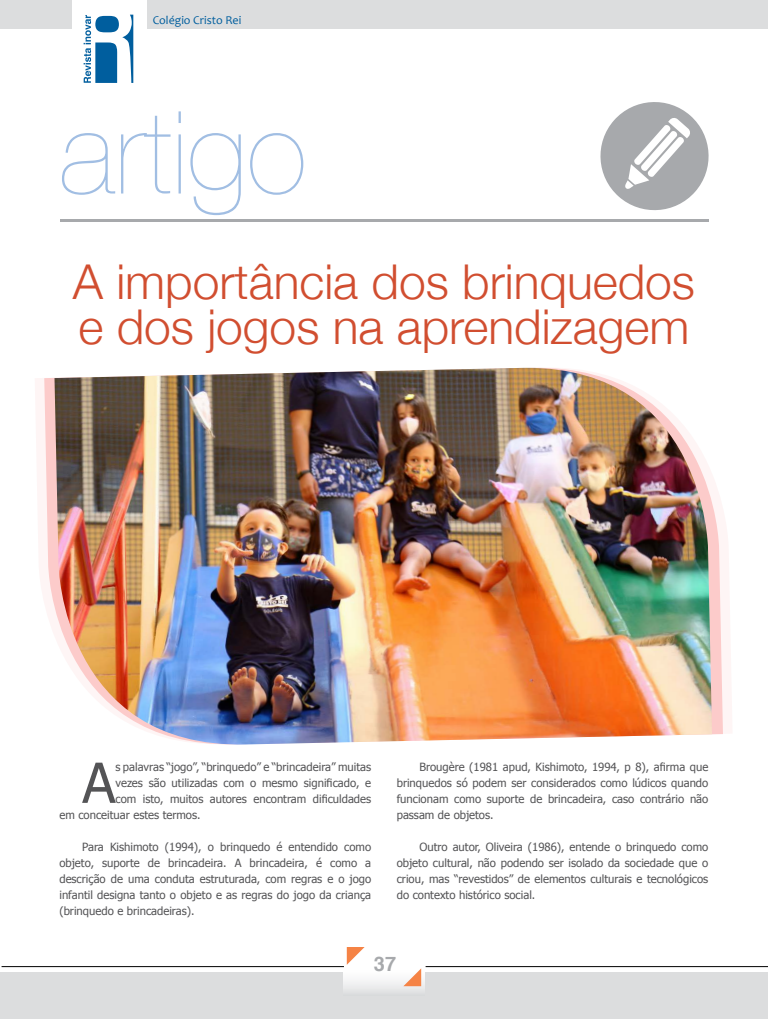
<style>
.page{position:relative;width:768px;height:1024px;background:#fff}
.page>*{position:absolute;margin:0;border:0;box-sizing:border-box;transform-origin:0 0}
.t1{font:200 115px "Helvetica Neue";color:#a1bee3}
.t2{font:55.3px "Tahoma";color:#545456}
.t3{font:300 48px/45px "Helvetica Neue";color:#d14e30}
.t4{font:700 20px "Helvetica";color:#a7a9ac}
.t5{font:12px "Candara";color:#005e9e}
.t6{font:11.3px/16px "Tahoma";color:#545456;text-align:justify}
</style>
<div class="page">
<svg style="left:44px;top:367px;width:679px;height:368px"></svg>
<img style="left:54px;top:368px;width:658px;height:377px">
<div style="left:0;top:972px;width:768px;height:47px;background:#dcddde"></div>
<div style="left:343px;top:948px;width:81px;height:48px;background:linear-gradient(to bottom,#fff,#e6e6e6)"></div>
<div style="left:0;top:0;width:768px;height:28px;background:#dcddde"></div>
<div style="left:73px;top:0;width:74px;height:96px;background:#fff"></div>
<svg style="left:347px;top:947px;width:18px;height:18px"></svg>
<svg style="left:403px;top:968px;width:18px;height:18px"></svg>
<hr style="left:426px;top:966px;width:342px;height:1px;background:#000">
<hr style="left:2px;top:966px;width:342px;height:1px;background:#000">
<svg style="left:84px;top:15px;width:49px;height:68px"></svg>
<hr style="left:60px;top:220px;width:649px;height:2px;background:#a7a9ac">
<svg style="left:600px;top:102px;width:109px;height:109px"></svg>
<p class="t5" style="left:153px;top:13px;width:90px">Colégio Cristo Rei</p>
<h1 class="t1" style="left:59px;top:63px;width:249px">artigo</h1>
<h3 class="t3" style="left:73px;top:256px;width:624px">A importância dos brinquedos e dos jogos na aprendizagem</h3>
<h2 class="t2" style="left:82px;top:746px;width:35px">A</h2>
<p class="t6" style="left:116px;top:758px;width:257px">s palavras “jogo”, “brinquedo” e “brincadeira” muitas</p>
<p class="t6" style="left:116px;top:774px;width:257px">vezes são utilizadas com o mesmo significado, e</p>
<p class="t6" style="left:116px;top:790px;width:257px">com isto, muitos autores encontram dificuldades</p>
<p class="t6" style="left:59px;top:806px;width:143px">em conceituar estes termos.</p>
<p class="t6" style="left:59px;top:838px;width:313px;text-indent:23px">Para Kishimoto (1994), o brinquedo é entendido como objeto, suporte de brincadeira. A brincadeira, é como a descrição de uma conduta estruturada, com regras e o jogo infantil designa tanto o objeto e as regras do jogo da criança (brinquedo e brincadeiras).</p>
<p class="t6" style="left:397px;top:758px;width:313px;text-indent:23px">Brougère (1981 apud, Kishimoto, 1994, p 8), afirma que brinquedos só podem ser considerados como lúdicos quando funcionam como suporte de brincadeira, caso contrário não passam de objetos.</p>
<p class="t6" style="left:397px;top:838px;width:313px;text-indent:23px">Outro autor, Oliveira (1986), entende o brinquedo como objeto cultural, não podendo ser isolado da sociedade que o criou, mas “revestidos” de elementos culturais e tecnológicos do contexto histórico social.</p>
<h3 class="t4" style="left:374px;top:948px;width:24px">37</h3>
</div>
